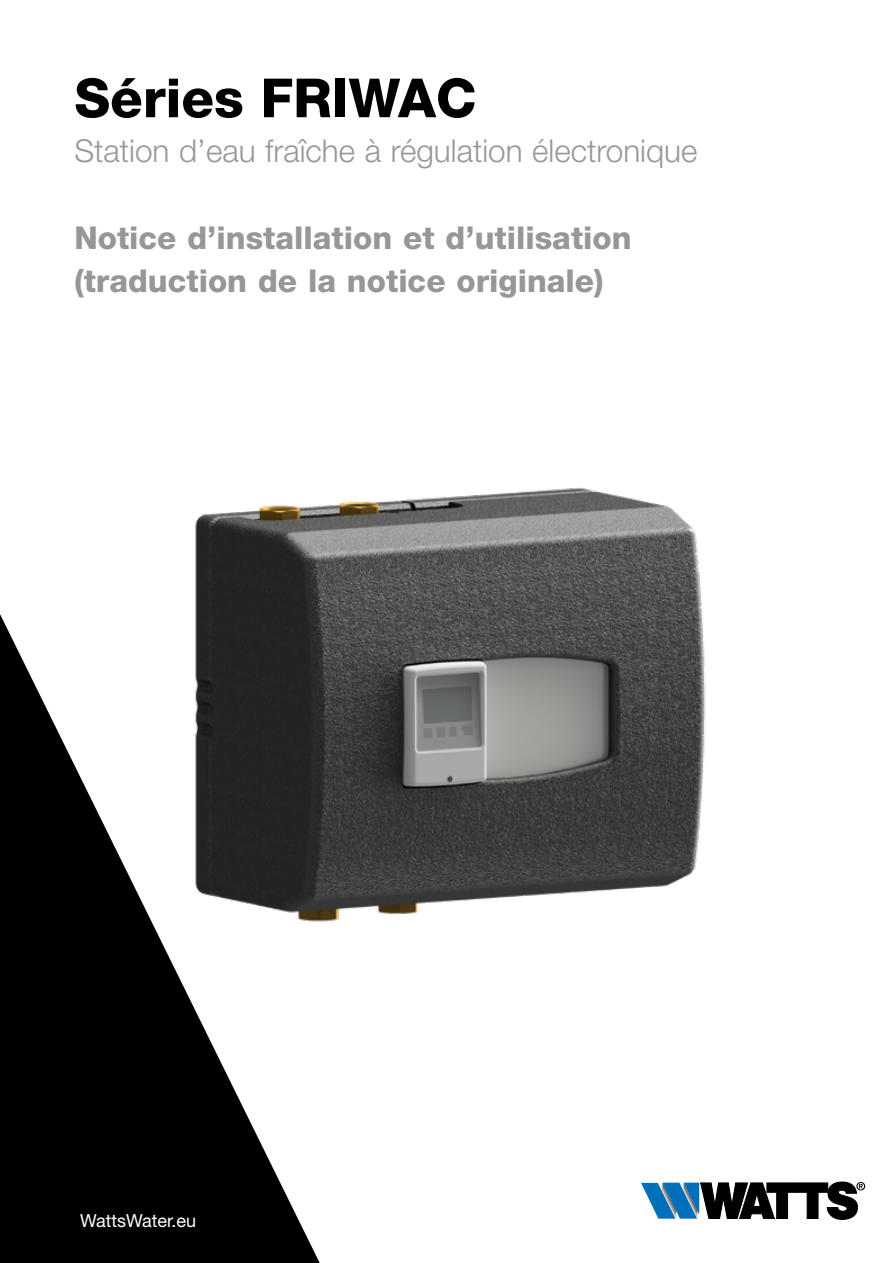
<style>
.page{position:relative;width:893px;height:1263px;background:#fff}
.page>*{position:absolute;margin:0;border:0;box-sizing:border-box;transform-origin:0 0}
.t1{font:800 54px "Helvetica Neue LT Std";color:#000}
.t2{font:800 31.5px/43px "Helvetica Neue LT Std";color:#979796}
.t3{font:300 31.5px "Helvetica Neue LT Std";color:#979796}
.t4{font:18px "Helvetica Neue LT Std";color:#fff}
</style>
<div class="page">
<svg style="left:641px;top:1182px;width:224px;height:37px"></svg>
<svg style="left:0;top:614px;width:320px;height:649px;fill:#000"></svg>
<img style="left:181px;top:487px;width:525px;height:482px">
<h1 class="t1" style="left:74px;top:66px;width:403px">Séries FRIWAC</h1>
<p class="t3" style="left:74px;top:131px;width:625px">Station d’eau fraîche à régulation électronique</p>
<p class="t2" style="left:74px;top:216px;width:559px">Notice d’installation et d’utilisation (traduction de la notice originale)</p>
<p class="t4" style="left:80px;top:1210px;width:118px">WattsWater.eu</p>
</div>
